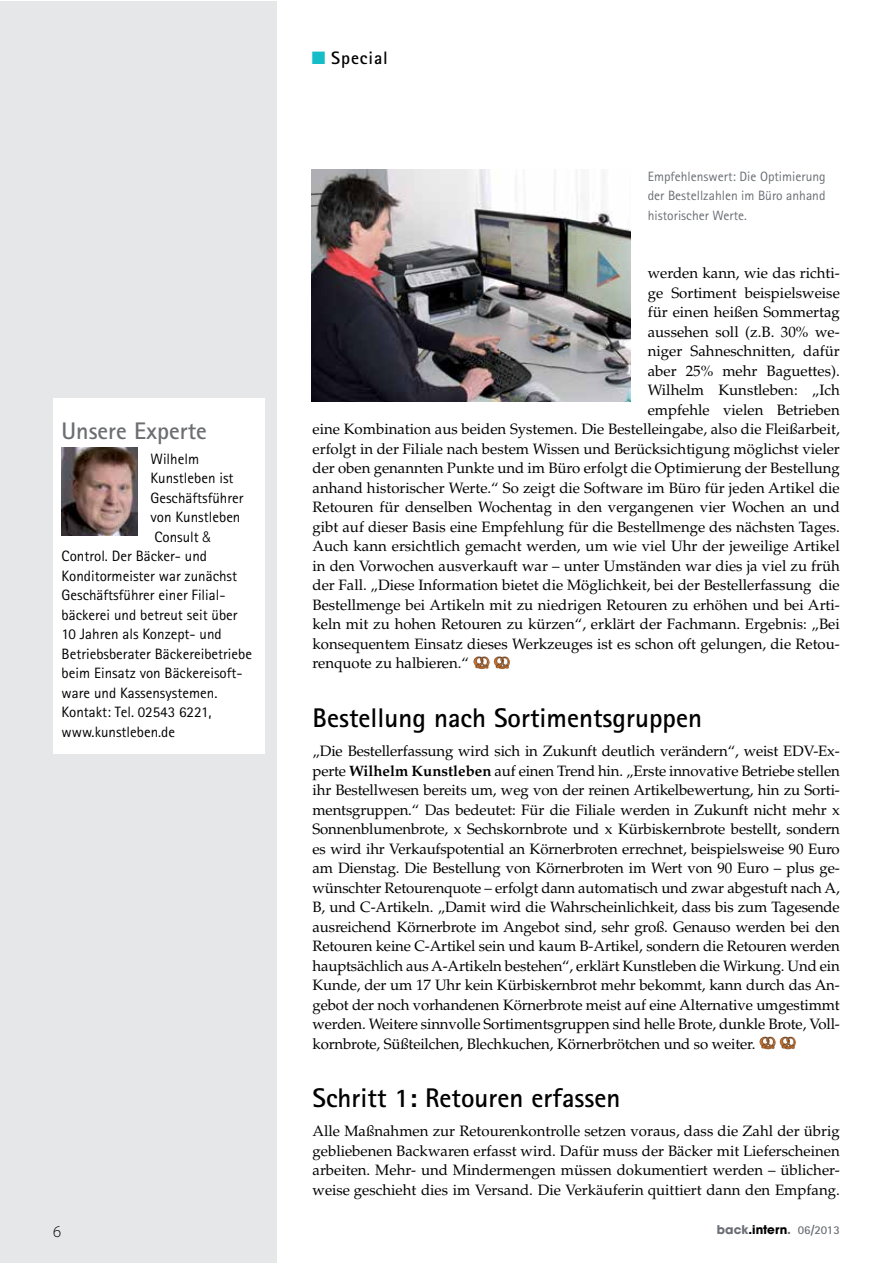
<style>
.page{position:relative;width:893px;height:1263px;background:#fff}
.page>*{position:absolute;margin:0;border:0;box-sizing:border-box;transform-origin:0 0}
.t1{font:700 27px "Rotis Sans Serif Std";color:#000}
.t2{font:700 24px "Rotis Sans Serif Std";color:#6d6e71}
.t3{font:700 18px "Rotis Sans Serif Std";letter-spacing:.05em;color:#000}
.t4{font:300 16.5px "Myriad Pro";color:#000}
.t5{font:15px/19.5px "Palatino LT Std";color:#000;text-align:justify}
.t6{font:15px "Rotis Sans Serif Std";color:#000}
.t7{font:13.5px/19.5px "Rotis Sans Serif Std";color:#6a6e74;text-align:justify}
.t8{font:700 12px "ITC Avant Garde Std";color:#000}
.s1{font-family:"Helvetica Neue LT Pro";font-weight:300;font-stretch:condensed}
.s2{font-weight:700}
.s3{color:#6a6e74}
.s4{font-family:"Rotis Sans Serif Std";color:#6a6e74}
</style>
<div class="page">
<div style="left:0;top:1px;width:276px;height:1262px;background:#e6e7e8"></div>
<img style="left:473px;top:656px;width:17px;height:13px">
<img style="left:494px;top:656px;width:16px;height:13px">
<img style="left:759px;top:1036px;width:17px;height:13px">
<img style="left:780px;top:1036px;width:16px;height:13px">
<div style="left:53px;top:398px;width:212px;height:356px;background:#fff"></div>
<img style="left:62px;top:447px;width:76px;height:88px">
<img style="left:312px;top:169px;width:319px;height:232px">
<h2 class="t2" style="left:62px;top:415px;width:147px">Unsere Experte</h2>
<p class="t6" style="left:151px;top:450px;width:50px">Wilhelm</p>
<p class="t6" style="left:151px;top:469px;width:85px">Kunstleben ist</p>
<p class="t6" style="left:151px;top:489px;width:95px">Geschäftsführer</p>
<p class="t6" style="left:151px;top:508px;width:91px">von Kunstleben</p>
<p class="t6" style="left:154px;top:528px;width:58px">Consult <span class="s1">&amp;</span></p>
<p class="t6" style="left:62px;top:547px;width:147px">Control. Der Bäcker- und</p>
<p class="t6" style="left:62px;top:567px;width:177px">Konditormeister war zunächst</p>
<p class="t6" style="left:62px;top:586px;width:165px">Geschäftsführer einer Filial-</p>
<p class="t6" style="left:62px;top:606px;width:178px">bäckerei und betreut seit über</p>
<p class="t6" style="left:62px;top:625px;width:162px">10 Jahren als Konzept- und</p>
<p class="t6" style="left:62px;top:645px;width:192px">Betriebsberater Bäckereibetriebe</p>
<p class="t6" style="left:62px;top:664px;width:183px">beim Einsatz von Bäckereisoft-</p>
<p class="t6" style="left:62px;top:684px;width:157px">ware und Kassensystemen.</p>
<p class="t6" style="left:62px;top:703px;width:151px">Kontakt: Tel. 02543 6221,</p>
<p class="t6" style="left:62px;top:723px;width:115px">www.kunstleben.de</p>
<p class="t3" style="left:331px;top:46px;width:58px">Special</p>
<p class="t7" style="left:648px;top:167px;width:179px">Empfehlenswert: Die Optimierung der Bestellzahlen im Büro anhand historischer Werte.</p>
<p class="t5" style="left:648px;top:264px;width:194px">werden kann, wie das richti-</p>
<p class="t5" style="left:648px;top:283px;width:194px">ge Sortiment beispielsweise</p>
<p class="t5" style="left:648px;top:303px;width:194px">für einen heißen Sommertag</p>
<p class="t5" style="left:648px;top:322px;width:194px">aussehen soll (z.B. 30% we-</p>
<p class="t5" style="left:648px;top:342px;width:194px">niger Sahneschnitten, dafür</p>
<p class="t5" style="left:648px;top:361px;width:194px">aber 25% mehr Baguettes).</p>
<p class="t5" style="left:648px;top:381px;width:194px">Wilhelm Kunstleben: „Ich</p>
<p class="t5" style="left:648px;top:400px;width:194px">empfehle vielen Betrieben</p>
<p class="t5" style="left:313px;top:420px;width:529px">eine Kombination aus beiden Systemen. Die Bestelleingabe, also die Fleißarbeit,</p>
<p class="t5" style="left:313px;top:439px;width:529px">erfolgt in der Filiale nach bestem Wissen und Berücksichtigung möglichst vieler</p>
<p class="t5" style="left:313px;top:459px;width:529px">der oben genannten Punkte und im Büro erfolgt die Optimierung der Bestellung</p>
<p class="t5" style="left:313px;top:478px;width:529px">anhand historischer Werte.“ So zeigt die Software im Büro für jeden Artikel die</p>
<p class="t5" style="left:313px;top:498px;width:529px">Retouren für denselben Wochentag in den vergangenen vier Wochen an und</p>
<p class="t5" style="left:313px;top:517px;width:529px">gibt auf dieser Basis eine Empfehlung für die Bestellmenge des nächsten Tages.</p>
<p class="t5" style="left:313px;top:537px;width:529px">Auch kann ersichtlich gemacht werden, um wie viel Uhr der jeweilige Artikel</p>
<p class="t5" style="left:313px;top:556px;width:529px">in den Vorwochen ausverkauft war – unter Umständen war dies ja viel zu früh</p>
<p class="t5" style="left:313px;top:576px;width:529px">der Fall. „Diese Information bietet die Möglichkeit, bei der Bestellerfassung die</p>
<p class="t5" style="left:313px;top:595px;width:529px">Bestellmenge bei Artikeln mit zu niedrigen Retouren zu erhöhen und bei Arti-</p>
<p class="t5" style="left:313px;top:615px;width:529px">keln mit zu hohen Retouren zu kürzen“, erklärt der Fachmann. Ergebnis: „Bei</p>
<p class="t5" style="left:313px;top:634px;width:529px">konsequentem Einsatz dieses Werkzeuges ist es schon oft gelungen, die Retou-</p>
<p class="t5" style="left:313px;top:654px;width:158px">renquote zu halbieren.“</p>
<h1 class="t1" style="left:313px;top:701px;width:391px">Bestellung nach Sortimentsgruppen</h1>
<p class="t5" style="left:313px;top:741px;width:529px">„Die Bestellerfassung wird sich in Zukunft deutlich verändern“, weist EDV-Ex&shy;perte <span class="s2">Wilhelm Kunstleben</span> auf einen Trend hin. „Erste innovative Betriebe stellen ihr Bestellwesen bereits um, weg von der reinen Artikelbewertung, hin zu Sorti&shy;mentsgruppen.“ Das bedeutet: Für die Filiale werden in Zukunft nicht mehr x Sonnenblumenbrote, x Sechskornbrote und x Kürbiskernbrote bestellt, sondern es wird ihr Verkaufspotential an Körnerbroten errechnet, beispielsweise 90 Euro am Dienstag. Die Bestellung von Körnerbroten im Wert von 90 Euro – plus ge&shy;wünschter Retourenquote – erfolgt dann automatisch und zwar abgestuft nach A, B, und C-Artikeln. „Damit wird die Wahrscheinlichkeit, dass bis zum Tagesende ausreichend Körnerbrote im Angebot sind, sehr groß. Genauso werden bei den Retouren keine C-Artikel sein und kaum B-Artikel, sondern die Retouren werden hauptsächlich aus A-Artikeln bestehen“, erklärt Kunstleben die Wirkung. Und ein Kunde, der um 17 Uhr kein Kürbiskernbrot mehr bekommt, kann durch das An&shy;gebot der noch vorhandenen Körnerbrote meist auf eine Alternative umgestimmt werden. Weitere sinnvolle Sortimentsgruppen sind helle Brote, dunkle Brote, Voll&shy;kornbrote, Süßteilchen, Blechkuchen, Körnerbrötchen und so weiter.</p>
<h1 class="t1" style="left:313px;top:1081px;width:309px">Schritt 1: Retouren erfassen</h1>
<p class="t5" style="left:313px;top:1122px;width:529px">Alle Maßnahmen zur Retourenkontrolle setzen voraus, dass die Zahl der übrig gebliebenen Backwaren erfasst wird. Dafür muss der Bäcker mit Lieferscheinen arbeiten. Mehr- und Mindermengen müssen dokumentiert werden – üblicher&shy;weise geschieht dies im Versand. Die Verkäuferin quittiert dann den Empfang.</p>
<p class="t4" style="left:53px;top:1222px;width:10px">6</p>
<p class="t8" style="left:717px;top:1221px;width:124px"><span class="s3">back</span>.intern<span class="s3">.</span> <span class="s4">06/2013</span></p>
</div>
